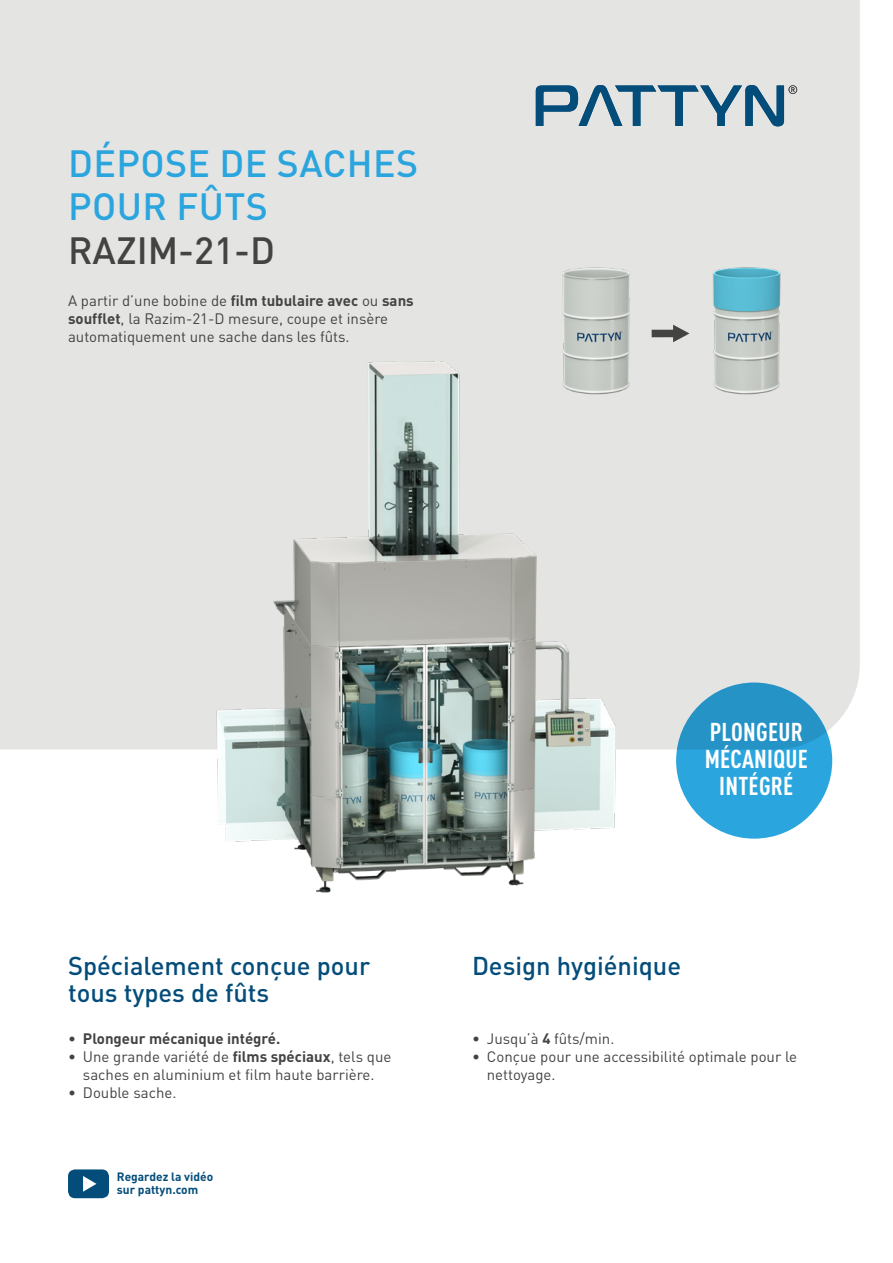
<style>
.page{position:relative;width:893px;height:1263px;background:#fff}
.page>*{position:absolute;margin:0;border:0;box-sizing:border-box;transform-origin:0 0}
.t1{font:500 37.5px/43.5px "DIN Pro";letter-spacing:.01em;color:#2ba5de}
.t2{font:500 37.5px "DIN Pro";color:#434342}
.t3{font:500 25.5px/27px "DIN Pro";color:#044d7a}
.t4{font:700 25.5px "DIN Cond";letter-spacing:.01em;color:#fff}
.Machine_description{font:15px/18px "DIN Pro";color:#434342}
.t5{font:700 15px "DIN Pro";color:#434342}
.t6{font:700 12px/13.5px "DIN Pro";color:#044d7a}
.s1{font-weight:700}
.s2{font-weight:400}
</style>
<div class="page">
<div style="left:0;top:0;width:860px;height:749px;background:#e4e4e3"></div>
<svg style="left:68px;top:1169px;width:41px;height:29px"></svg>
<img style="left:549px;top:247px;width:89px;height:149px">
<img style="left:699px;top:247px;width:89px;height:149px">
<svg style="left:652px;top:325px;width:37px;height:17px"></svg>
<svg style="left:536px;top:85px;width:261px;height:41px"></svg>
<div style="left:676px;top:682px;width:156px;height:157px;background:linear-gradient(to bottom,#2791c3,#2eabe6);border-radius:50%"></div>
<img style="left:206px;top:354px;width:428px;height:539px">
<h1 class="t1" style="left:68px;top:140px;width:351px">DÉPOSE DE SACHES<br>POUR FÛTS</h1>
<h1 class="t2" style="left:68px;top:225px;width:209px">RAZIM-21-D</h1>
<p class="Machine_description" style="left:68px;top:291px;width:347px">A partir d’une bobine de <span class="s1">film tubulaire avec</span> ou <span class="s1">sans soufflet</span>, la Razim-21-D mesure, coupe et insère automatiquement une sache dans les fûts.</p>
<p class="t3" style="left:68px;top:951px;width:304px">Spécialement conçue pour tous types de fûts</p>
<p class="t5" style="left:68px;top:1028px;width:214px"><span class="s2">•</span> Plongeur mécanique intégré.</p>
<p class="Machine_description" style="left:68px;top:1047px;width:325px;text-align:center">• Une grande variété de <span class="s1">films spéciaux</span>, tels que saches en aluminium et film haute barrière.</p>
<p class="Machine_description" style="left:68px;top:1083px;width:110px">• Double sache.</p>
<p class="t6" style="left:117px;top:1169px;width:98px">Regardez la vidéo sur pattyn.com</p>
<p class="t4" style="left:710px;top:716px;width:95px">PLONGEUR</p>
<p class="t4" style="left:705px;top:743px;width:105px">MÉCANIQUE</p>
<p class="t4" style="left:719px;top:770px;width:76px">INTÉGRÉ</p>
<p class="t3" style="left:472px;top:951px;width:211px">Design hygiénique</p>
<p class="Machine_description" style="left:472px;top:1029px;width:144px">• Jusqu’à <span class="s1">4</span> fûts/min.</p>
<p class="Machine_description" style="left:487px;top:1047px;width:312px;text-indent:-15px">• Conçue pour une accessibilité optimale pour le nettoyage.</p>
</div>
